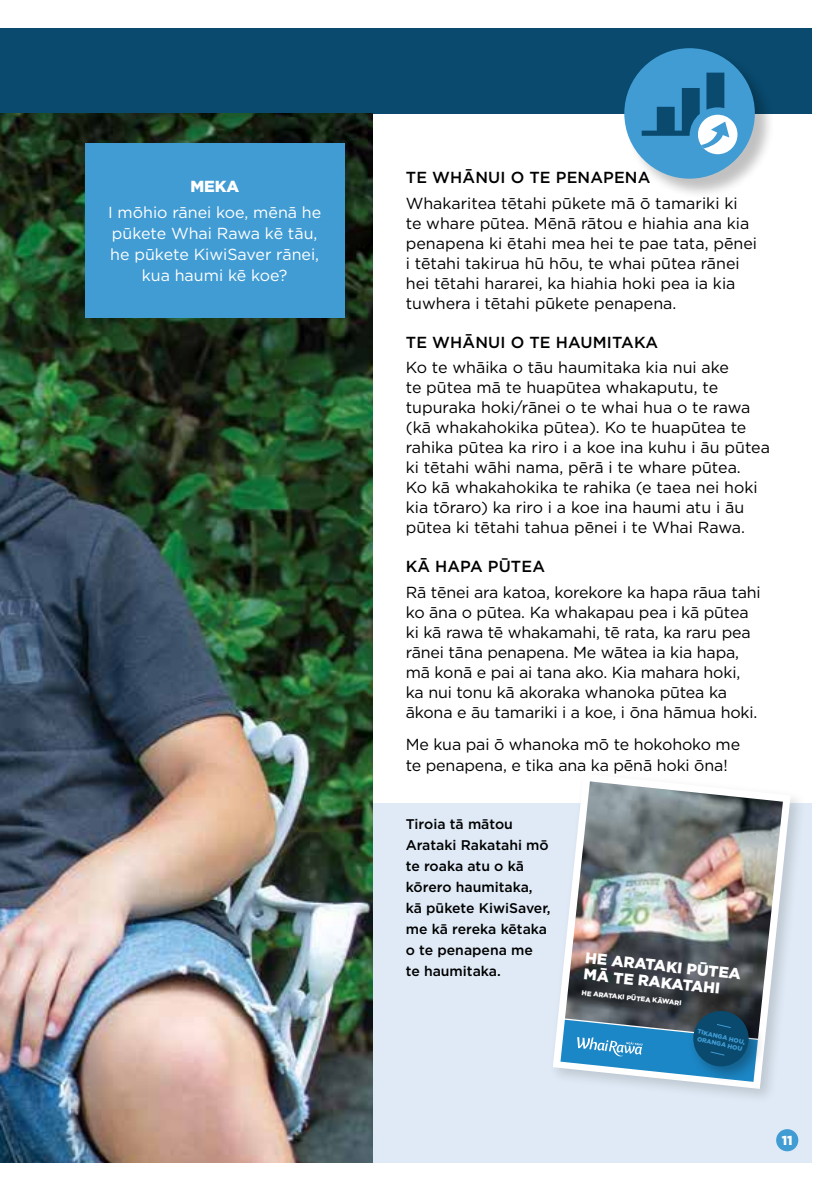
<style>
.page{position:relative;width:840px;height:1191px;background:#fff}
.page>*{position:absolute;margin:0;border:0;box-sizing:border-box;transform-origin:0 0}
.t1{font:16px/20px "Gotham";letter-spacing:-.01em;color:#000}
.t2{font:16px/21px "Gotham";color:#fff;text-align:center}
.t3{font:500 16px "Gotham";letter-spacing:.01em;color:#000}
.t4{font:900 16px "Gotham";color:#fff}
.t5{font:900 15.4px/16.4px "Gotham";color:#fff}
.t6{font:500 14px/21px "Gotham";color:#000}
.t7{font:900 13px "Gotham";color:#fff}
.t8{font:900 6.8px "Gotham";color:#fff}
.t9{font:900 6.4px/7.4px "Gotham";color:#419cd4}
</style>
<div class="page">
<div style="left:373px;top:803px;width:438px;height:359px;background:#dfeaf6"></div>
<div style="left:0;top:28px;width:811px;height:85px;background:#094a6e"></div>
<img style="left:0;top:113px;width:372px;height:1049px">
<div style="left:624px;top:49px;width:151px;height:150px;background:#000;opacity:.25"></div>
<div style="left:624px;top:48px;width:130px;height:131px;background:#419cd4;border-radius:50%"></div>
<div style="left:697px;top:115px;width:40px;height:39px;background:#fff;border-radius:50%"></div>
<svg style="left:641px;top:73px;width:88px;height:77px"></svg>
<div style="left:85px;top:143px;width:259px;height:174px;background:#419cd4"></div>
<div style="left:548px;top:769px;width:258px;height:335px;background:#000;opacity:.15"></div>
<svg style="left:552px;top:773px;width:238px;height:316px"></svg>
<img style="left:564px;top:781px;width:218px;height:257px">
<div style="left:687px;top:1005px;width:78px;height:78px;background:#000;opacity:.3"></div>
<svg style="left:560px;top:1008px;width:197px;height:73px;background:#4682a6"></svg>
<div style="left:775px;top:1129px;width:22px;height:22px;background:#419cd4;border-radius:50%"></div>
<p class="t4" style="left:190px;top:175px;width:50px">MEKA</p>
<p class="t2" style="left:108px;top:202px;width:214px">I mōhio rānei koe, mēnā he pūkete Whai Rawa kē tāu, he pūkete KiwiSaver rānei, kua haumi kē koe?</p>
<p class="t3" style="left:405px;top:167px;width:246px">TE WHĀNUI O TE PENAPENA</p>
<p class="t1" style="left:405px;top:193px;width:352px">Whakaritea tētahi pūkete mā ō tamariki ki te whare pūtea. Mēnā rātou e hiahia ana kia penapena ki ētahi mea hei te pae tata, pēnei i tētahi takirua hū hōu, te whai pūtea rānei hei tētahi hararei, ka hiahia hoki pea ia kia tuwhera i tētahi pūkete penapena.</p>
<p class="t3" style="left:405px;top:331px;width:254px">TE WHĀNUI O TE HAUMITAKA</p>
<p class="t1" style="left:405px;top:357px;width:365px">Ko te whāika o tāu haumitaka kia nui ake<br>te pūtea mā te huapūtea whakaputu, te tupuraka hoki/rānei o te whai hua o te rawa (kā whakahokika pūtea). Ko te huapūtea te rahika pūtea ka riro i a koe ina kuhu i āu pūtea ki tētahi wāhi nama, pērā i te whare pūtea.<br>Ko kā whakahokika te rahika (e taea nei hoki kia tōraro) ka riro i a koe ina haumi atu i āu pūtea ki tētahi tahua pēnei i te Whai Rawa.</p>
<p class="t3" style="left:405px;top:556px;width:141px">KĀ HAPA PŪTEA</p>
<p class="t1" style="left:405px;top:582px;width:356px">Rā tēnei ara katoa, korekore ka hapa rāua tahi ko āna o pūtea. Ka whakapau pea i kā pūtea ki kā rawa tē whakamahi, tē rata, ka raru pea rānei tāna penapena. Me wātea ia kia hapa, mā konā e pai ai tana ako. Kia mahara hoki, ka nui tonu kā akoraka whanoka pūtea ka ākona e āu tamariki i a koe, i ōna hāmua hoki.</p>
<p class="t1" style="left:405px;top:733px;width:336px;line-height:21px">Me kua pai ō whanoka mō te hokohoko me te penapena, e tika ana ka pēnā hoki ōna!</p>
<p class="t6" style="left:405px;top:813px;width:146px">Tiroia tā mātou<br>Arataki Rakatahi mō te roaka atu o kā kōrero haumitaka, kā pūkete KiwiSaver, me kā rereka kētaka o te penapena me<br>te haumitaka.</p>
<p class="t5" style="left:586px;top:949px;width:158px;rotate:6deg">HE ARATAKI PŪTEA<br>MĀ TE RAKATAHI</p>
<p class="t8" style="left:582px;top:988px;width:102px;rotate:6deg">HE ARATAKI PŪTEA KĀWARI</p>
<p class="t9" style="left:698px;top:1027px;width:50px;rotate:13deg">TIKANGA HOU,<br>ORANGA HOU</p>
<p class="t7" style="left:781px;top:1131px;width:12px">11</p>
</div>
